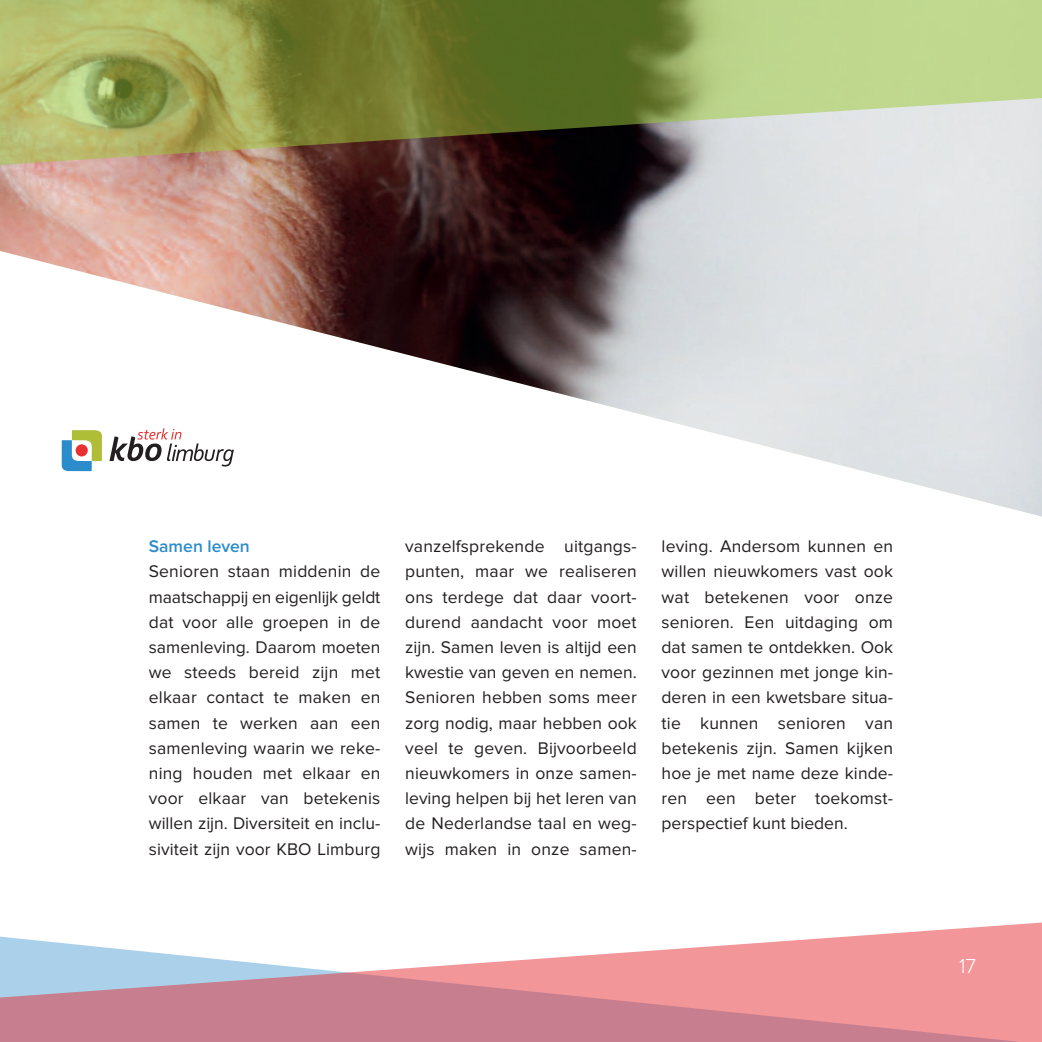
<style>
.page{position:relative;width:1042px;height:1042px;background:#fff}
.page>*{position:absolute;margin:0;border:0;box-sizing:border-box;transform-origin:0 0}
.t1{font:300 21px "Proxima Nova";color:#fff}
.t2{font:17.5px/25.2px "Proxima Nova";letter-spacing:.005em;color:#231f20;text-align:justify}
.t3{font:600 17.5px "Proxima Nova";color:#2d8ccb}
</style>
<div class="page">
<img style="left:0;top:235px;width:1042px;height:282px">
<svg style="left:0;top:0;width:1042px;height:235px;background:#98986d"></svg>
<svg style="left:0;top:922px;width:1042px;height:120px"></svg>
<svg style="left:62px;top:430px;width:40px;height:41px"></svg>
<div style="left:76px;top:444px;width:12px;height:12px;background:#e73133;border-radius:50%"></div>
<svg style="left:109px;top:428px;width:125px;height:38px"></svg>
<p class="t3" style="left:149px;top:540px;width:103px">Samen leven</p>
<p class="t2" style="left:149px;top:560px;width:233px">Senioren staan middenin de maatschappij en eigenlijk geldt dat voor alle groepen in de samenleving. Daarom moeten we steeds bereid zijn met elkaar contact te maken en samen te werken aan een samenleving waarin we reke&shy;ning houden met elkaar en voor elkaar van betekenis willen zijn. Diversiteit en inclu&shy;siviteit zijn voor KBO Limburg</p>
<p class="t2" style="left:405px;top:535px;width:233px">vanzelfsprekende uitgangs&shy;punten, maar we realiseren ons terdege dat daar voort&shy;durend aandacht voor moet zijn. Samen leven is altijd een kwestie van geven en nemen.<br>Senioren hebben soms meer zorg nodig, maar hebben ook veel te geven. Bijvoorbeeld nieuwkomers in onze samen&shy;leving helpen bij het leren van de Nederlandse taal en weg&shy;wijs maken in onze samen-</p>
<p class="t2" style="left:661px;top:535px;width:233px">leving. Andersom kunnen en willen nieuwkomers vast ook wat betekenen voor onze senioren. Een uitdaging om dat samen te ontdekken. Ook voor gezinnen met jonge kin&shy;deren in een kwetsbare situa&shy;tie kunnen senioren van betekenis zijn. Samen kijken hoe je met name deze kinde&shy;ren een beter toekomst&shy;perspectief kunt bieden.</p>
<p class="t1" style="left:959px;top:959px;width:19px">17</p>
</div>
